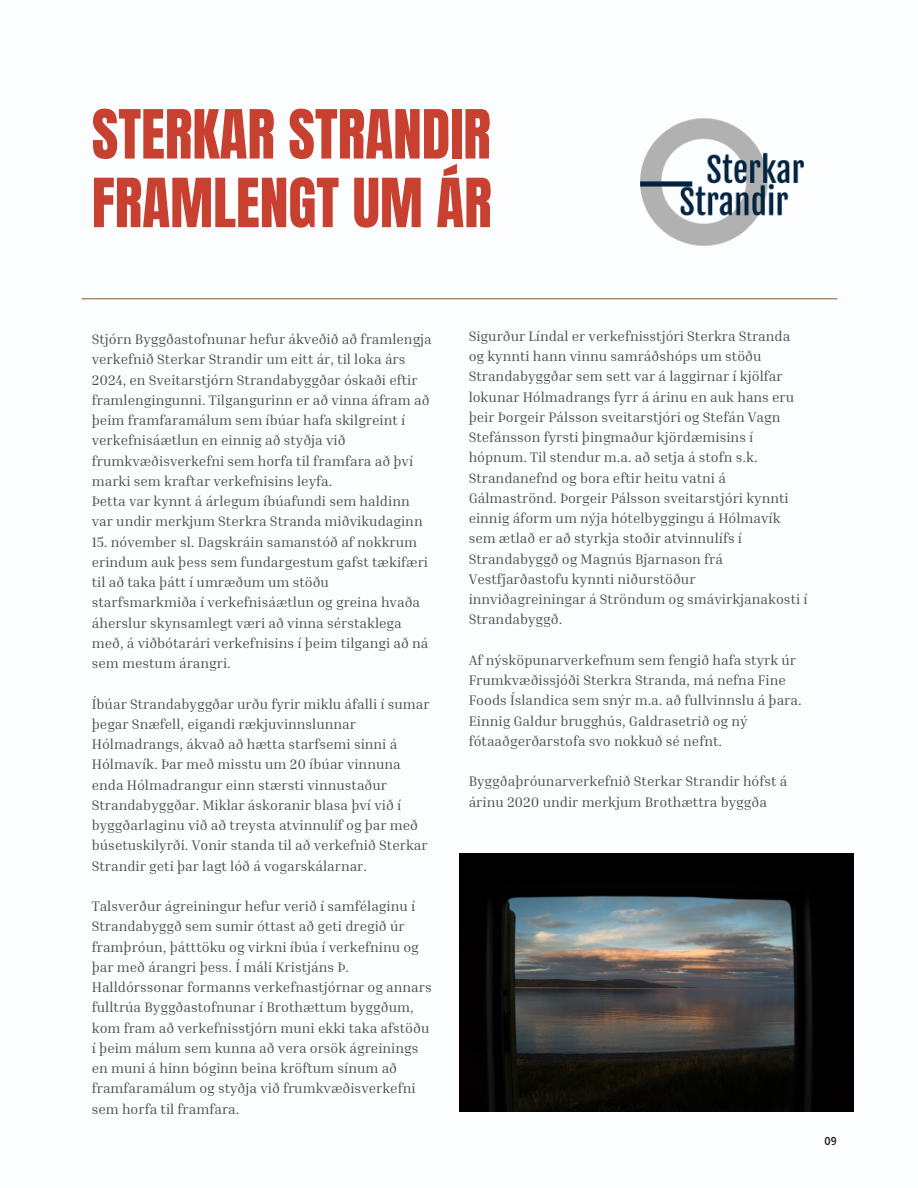
<style>
.page{position:relative;width:918px;height:1188px;background:#fff}
.page>*{position:absolute;margin:0;border:0;box-sizing:border-box;transform-origin:0 0}
.t1{font:57.6px/68.7px "Anton";color:#c84030}
.t2{font:14.1px/20.2px "Inria Serif";color:#4d4d4d}
.t3{font:700 11.25px "Almarai";color:#2d2420}
</style>
<div class="page">
<hr style="left:82px;top:298px;width:755px;height:1px;background:#9b6c46">
<img style="left:459px;top:853px;width:395px;height:259px">
<img style="left:640px;top:118px;width:164px;height:128px">
<p class="t1" style="left:92px;top:101px;width:401px">STERKAR STRANDIR<br>FRAMLENGT UM ÁR</p>
<p class="t2" style="left:92px;top:329px;width:342px">Stjórn Byggðastofnunar hefur ákveðið að framlengja verkefnið Sterkar Strandir um eitt ár, til loka árs 2024, en Sveitarstjórn Strandabyggðar óskaði eftir framlengingunni. Tilgangurinn er að vinna áfram að þeim framfaramálum sem íbúar hafa skilgreint í verkefnisáætlun en einnig að styðja við frumkvæðisverkefni sem horfa til framfara að því marki sem kraftar verkefnisins leyfa.</p>
<p class="t2" style="left:92px;top:491px;width:332px">Þetta var kynnt á árlegum íbúafundi sem haldinn var undir merkjum Sterkra Stranda miðvikudaginn</p>
<p class="t2" style="left:92px;top:531px;width:338px">15. nóvember sl. Dagskráin samanstóð af nokkrum erindum auk þess sem fundargestum gafst tækifæri til að taka þátt í umræðum um stöðu starfsmarkmiða í verkefnisáætlun og greina hvaða áherslur skynsamlegt væri að vinna sérstaklega með, á viðbótarári verkefnisins í þeim tilgangi að ná sem mestum árangri.</p>
<p class="t2" style="left:92px;top:693px;width:339px">Íbúar Strandabyggðar urðu fyrir miklu áfalli í sumar þegar Snæfell, eigandi rækjuvinnslunnar Hólmadrangs, ákvað að hætta starfsemi sinni á Hólmavík. Þar með misstu um 20 íbúar vinnuna enda Hólmadrangur einn stærsti vinnustaður Strandabyggðar. Miklar áskoranir blasa því við í byggðarlaginu við að treysta atvinnulíf og þar með búsetuskilyrði. Vonir standa til að verkefnið Sterkar Strandir geti þar lagt lóð á vogarskálarnar.</p>
<p class="t2" style="left:92px;top:896px;width:341px">Talsverður ágreiningur hefur verið í samfélaginu í Strandabyggð sem sumir óttast að geti dregið úr framþróun, þátttöku og virkni íbúa í verkefninu og þar með árangri þess. Í máli Kristjáns Þ.<br>Halldórssonar formanns verkefnastjórnar og annars fulltrúa Byggðastofnunar í Brothættum byggðum, kom fram að verkefnisstjórn muni ekki taka afstöðu í þeim málum sem kunna að vera orsök ágreinings en muni á hinn bóginn beina kröftum sínum að framfaramálum og styðja við frumkvæðisverkefni sem horfa til framfara.</p>
<p class="t2" style="left:469px;top:325px;width:341px">Sigurður Líndal er verkefnisstjóri Sterkra Stranda og kynnti hann vinnu samráðshóps um stöðu Strandabyggðar sem sett var á laggirnar í kjölfar lokunar Hólmadrangs fyrr á árinu en auk hans eru þeir Þorgeir Pálsson sveitarstjóri og Stefán Vagn Stefánsson fyrsti þingmaður kjördæmisins í hópnum. Til stendur m.a. að setja á stofn s.k.<br>Strandanefnd og bora eftir heitu vatni á Gálmaströnd. Þorgeir Pálsson sveitarstjóri kynnti einnig áform um nýja hótelbyggingu á Hólmavík sem ætlað er að styrkja stoðir atvinnulífs í Strandabyggð og Magnús Bjarnason frá Vestfjarðastofu kynnti niðurstöður innviðagreiningar á Ströndum og smávirkjanakosti í Strandabyggð.</p>
<p class="t2" style="left:469px;top:649px;width:335px">Af nýsköpunarverkefnum sem fengið hafa styrk úr Frumkvæðissjóði Sterkra Stranda, má nefna Fine Foods Íslandica sem snýr m.a. að fullvinnslu á þara.<br>Einnig Galdur brugghús, Galdrasetrið og ný fótaaðgerðarstofa svo nokkuð sé nefnt.</p>
<p class="t2" style="left:469px;top:771px;width:320px">Byggðaþróunarverkefnið Sterkar Strandir hófst á árinu 2020 undir merkjum Brothættra byggða</p>
<p class="t3" style="left:825px;top:1135px;width:14px">09</p>
</div>
